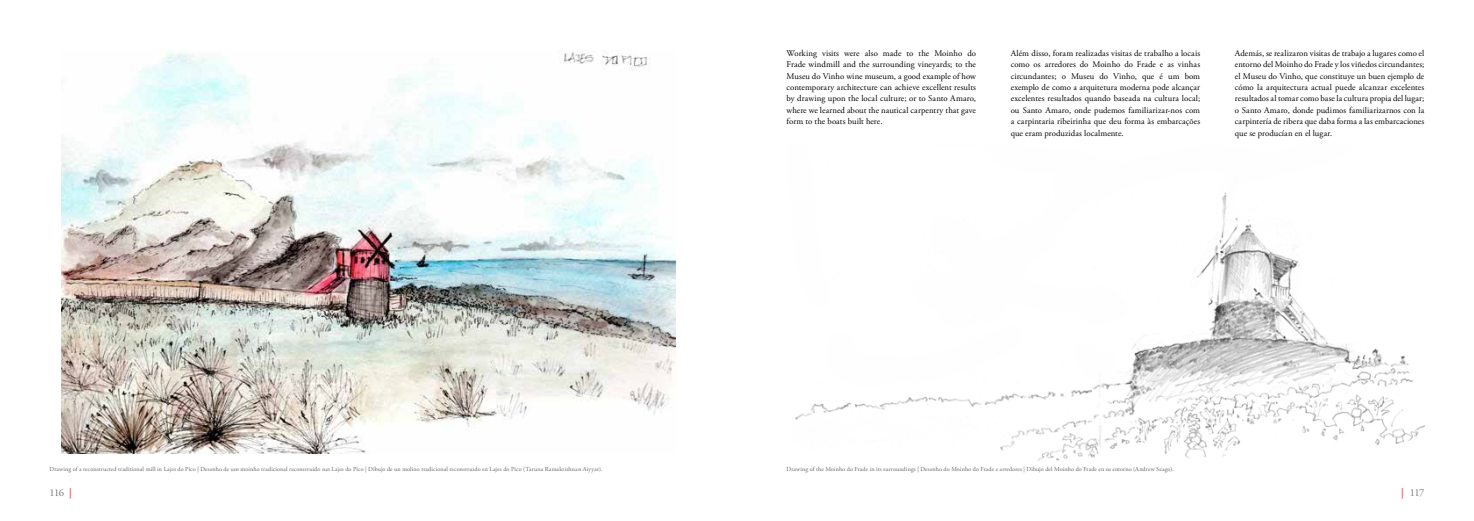
<style>
.page{position:relative;width:1474px;height:521px;background:#fff}
.page>*{position:absolute;margin:0;border:0;box-sizing:border-box;transform-origin:0 0}
.t1{font:10.5px "Adobe Garamond Pro";letter-spacing:-.055em;color:#797271}
.t2{font:8.75px/11.4px "Adobe Garamond Pro";letter-spacing:.005em;color:#000;text-align:justify}
.t3{font:6.12px "Adobe Garamond Pro";letter-spacing:.02em;color:#636466}
.s1{color:#c61d23}
</style>
<div class="page">
<img style="left:62px;top:51px;width:613px;height:402px">
<img style="left:795px;top:192px;width:629px;height:268px">
<p class="t2" style="left:786px;top:48px;width:191px">Working visits were also made to the Moinho do Frade windmill and the surrounding vineyards; to the Museu do Vinho wine museum, a good example of how contemporary architecture can achieve excellent results by drawing upon the local culture; or to Santo Amaro, where we learned about the nautical carpentry that gave form to the boats built here.</p>
<p class="t2" style="left:1010px;top:48px;width:191px">Além disso, foram realizadas visitas de trabalho a locais como os arredores do Moinho do Frade e as vinhas circundantes; o Museu do Vinho, que é um bom exemplo de como a arquitetura moderna pode alcançar excelentes resultados quando baseada na cultura local; ou Santo Amaro, onde pudemos familiarizar-nos com a carpintaria ribeirinha que deu forma às embarcações que eram produzidas localmente.</p>
<p class="t2" style="left:1234px;top:48px;width:191px">Además, se realizaron visitas de trabajo a lugares como el entorno del Moinho do Frade y los viñedos circundantes; el Museu do Vinho, que constituye un buen ejemplo de cómo la arquitectura actual puede alcanzar excelentes resultados al tomar como base la cultura propia del lugar; o Santo Amaro, donde pudimos familiarizarnos con la carpintería de ribera que daba forma a las embarcaciones que se producían en el lugar.</p>
<p class="t3" style="left:50px;top:465px;width:554px">Drawing of a reconstructed traditional mill in Lajes do Pico | Desenho de um moinho tradicional reconstruído nas Lajes do Pico | Dibujo de un molino tradicional reconstruido en Lajes do Pico (Taruna Ramakrishnan Aiyyar).</p>
<p class="t3" style="left:786px;top:465px;width:388px">Drawing of the Moinho do Frade in its surroundings | Desenho do Moinho do Frade e arredores | Dibujo del Moinho do Frade en su entorno (Andrew Seago).</p>
<p class="t1" style="left:50px;top:486px;width:24px">116 <span class="s1">|</span></p>
<p class="t1" style="left:1400px;top:486px;width:25px"><span class="s1">|</span> 117</p>
</div>
